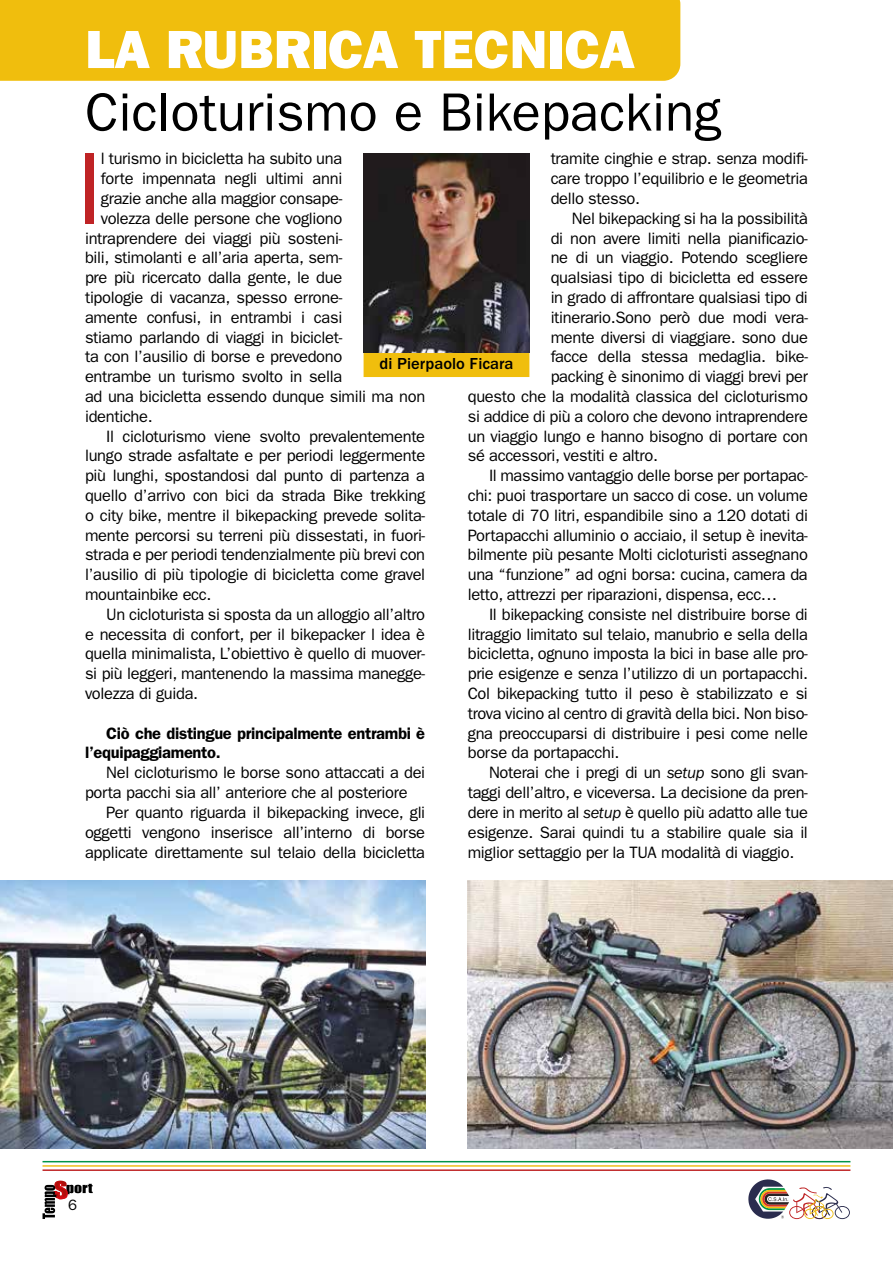
<style>
.page{position:relative;width:893px;height:1263px;background:#fff}
.page>*{position:absolute;margin:0;border:0;box-sizing:border-box;transform-origin:0 0}
.t1{font:103.05px "ITC Franklin Gothic Std";color:#bf2325}
.t2{font:54px "ITC Franklin Gothic Std";color:#000}
.t3{font:54px "ITC Franklin Gothic Std Hvy";color:#fff}
.t4{font:16.5px/19.8px "ITC Franklin Gothic Std";letter-spacing:-.02em;color:#000;text-align:justify}
.t5{font:600 16.5px/19.8px "ITC Franklin Gothic Std";letter-spacing:-.02em;color:#000}
.t6{font:500 16.5px "ITC Franklin Gothic Std";color:#000}
.t7{font:15px "ITC Franklin Gothic Std";color:#000}
.s1{font-style:italic}
</style>
<div class="page">
<svg style="left:43px;top:1181px;width:50px;height:38px"></svg>
<svg style="left:748px;top:1179px;width:102px;height:40px"></svg>
<hr style="left:43px;top:1161px;width:807px;height:1px;background:#009546">
<hr style="left:43px;top:1165px;width:807px;height:2px;background:#eebe1b">
<hr style="left:43px;top:1169px;width:807px;height:2px;background:#bf2325">
<img style="left:364px;top:153px;width:165px;height:200px">
<div style="left:364px;top:353px;width:165px;height:24px;background:#f0be0d"></div>
<div style="left:0;top:0;width:680px;height:81px;background:#f0be0d"></div>
<img style="left:468px;top:880px;width:425px;height:268px">
<img style="left:0;top:880px;width:425px;height:268px">
<h2 class="t3" style="left:85px;top:18px;width:551px">LA RUBRICA TECNICA</h2>
<h2 class="t2" style="left:85px;top:81px;width:638px">Cicloturismo e Bikepacking</h2>
<p class="t4" style="left:551px;top:149px;width:259px">tramite cinghie e strap. senza modifi&shy;care troppo l’equilibrio e le geometria dello stesso.</p>
<p class="t4" style="left:572px;top:208px;width:237px">Nel bikepacking si ha la possibilità</p>
<p class="t4" style="left:551px;top:228px;width:259px">di non avere limiti nella pianificazio-</p>
<p class="t4" style="left:551px;top:248px;width:259px">ne di un viaggio. Potendo scegliere</p>
<p class="t4" style="left:551px;top:268px;width:259px">qualsiasi tipo di bicicletta ed essere</p>
<p class="t4" style="left:551px;top:288px;width:259px">in grado di affrontare qualsiasi tipo di</p>
<p class="t4" style="left:551px;top:307px;width:259px">itinerario.Sono però due modi vera-</p>
<p class="t4" style="left:551px;top:327px;width:259px">mente diversi di viaggiare. sono due</p>
<p class="t4" style="left:551px;top:347px;width:259px">facce della stessa medaglia. bike-</p>
<p class="t4" style="left:551px;top:367px;width:259px">packing è sinonimo di viaggi brevi per</p>
<p class="t4" style="left:468px;top:387px;width:342px">questo che la modalità classica del cicloturismo</p>
<p class="t4" style="left:468px;top:406px;width:342px">si addice di più a coloro che devono intraprendere</p>
<p class="t4" style="left:468px;top:426px;width:342px">un viaggio lungo e hanno bisogno di portare con</p>
<p class="t4" style="left:468px;top:446px;width:192px">sé accessori, vestiti e altro.</p>
<p class="t4" style="left:489px;top:466px;width:320px">Il massimo vantaggio delle borse per portapac-</p>
<p class="t4" style="left:468px;top:486px;width:342px">chi: puoi trasportare un sacco di cose. un volume</p>
<p class="t4" style="left:468px;top:505px;width:342px">totale di 70 litri, espandibile sino a 120 dotati di</p>
<p class="t4" style="left:468px;top:525px;width:342px">Portapacchi alluminio o acciaio, il setup è inevita-</p>
<p class="t4" style="left:468px;top:545px;width:342px">bilmente più pesante Molti cicloturisti assegnano</p>
<p class="t4" style="left:468px;top:565px;width:342px">una “funzione” ad ogni borsa: cucina, camera da</p>
<p class="t4" style="left:468px;top:585px;width:311px">letto, attrezzi per riparazioni, dispensa, ecc…</p>
<p class="t4" style="left:489px;top:604px;width:320px">Il bikepacking consiste nel distribuire borse di</p>
<p class="t4" style="left:468px;top:624px;width:342px">litraggio limitato sul telaio, manubrio e sella della</p>
<p class="t4" style="left:468px;top:644px;width:342px">bicicletta, ognuno imposta la bici in base alle pro-</p>
<p class="t4" style="left:468px;top:664px;width:342px">prie esigenze e senza l’utilizzo di un portapacchi.</p>
<p class="t4" style="left:468px;top:684px;width:342px">Col bikepacking tutto il peso è stabilizzato e si</p>
<p class="t4" style="left:468px;top:703px;width:342px">trova vicino al centro di gravità della bici. Non biso-</p>
<p class="t4" style="left:468px;top:723px;width:342px">gna preoccuparsi di distribuire i pesi come nelle</p>
<p class="t4" style="left:468px;top:743px;width:153px">borse da portapacchi.</p>
<p class="t4" style="left:489px;top:763px;width:320px">Noterai che i pregi di un <span class="s1">setup</span> sono gli svan-</p>
<p class="t4" style="left:468px;top:783px;width:342px">taggi dell’altro, e viceversa. La decisione da pren-</p>
<p class="t4" style="left:468px;top:802px;width:342px">dere in merito al <span class="s1">setup</span> è quello più adatto alle tue</p>
<p class="t4" style="left:468px;top:822px;width:342px">esigenze. Sarai quindi tu a stabilire quale sia il</p>
<p class="t4" style="left:468px;top:842px;width:328px">miglior settaggio per la TUA modalità di viaggio.</p>
<h1 class="t1" style="left:76px;top:130px;width:28px">I</h1>
<p class="t4" style="left:101px;top:149px;width:243px">l turismo in bicicletta ha subito una</p>
<p class="t4" style="left:101px;top:169px;width:243px">forte impennata negli ultimi anni</p>
<p class="t4" style="left:101px;top:189px;width:243px">grazie anche alla maggior consape-</p>
<p class="t4" style="left:101px;top:208px;width:243px">volezza delle persone che vogliono</p>
<p class="t4" style="left:85px;top:228px;width:259px">intraprendere dei viaggi più sosteni-</p>
<p class="t4" style="left:85px;top:248px;width:259px">bili, stimolanti e all’aria aperta, sem-</p>
<p class="t4" style="left:85px;top:268px;width:259px">pre più ricercato dalla gente, le due</p>
<p class="t4" style="left:85px;top:288px;width:259px">tipologie di vacanza, spesso errone-</p>
<p class="t4" style="left:85px;top:307px;width:259px">amente confusi, in entrambi i casi</p>
<p class="t4" style="left:85px;top:327px;width:259px">stiamo parlando di viaggi in biciclet-</p>
<p class="t4" style="left:85px;top:347px;width:259px">ta con l’ausilio di borse e prevedono</p>
<p class="t4" style="left:85px;top:367px;width:259px">entrambe un turismo svolto in sella</p>
<p class="t4" style="left:85px;top:387px;width:342px">ad una bicicletta essendo dunque simili ma non</p>
<p class="t4" style="left:85px;top:406px;width:69px">identiche.</p>
<p class="t4" style="left:106px;top:426px;width:320px">Il cicloturismo viene svolto prevalentemente</p>
<p class="t4" style="left:85px;top:446px;width:342px">lungo strade asfaltate e per periodi leggermente</p>
<p class="t4" style="left:85px;top:466px;width:342px">più lunghi, spostandosi dal punto di partenza a</p>
<p class="t4" style="left:85px;top:486px;width:342px">quello d’arrivo con bici da strada Bike trekking</p>
<p class="t4" style="left:85px;top:505px;width:342px">o city bike, mentre il bikepacking prevede solita-</p>
<p class="t4" style="left:85px;top:525px;width:342px">mente percorsi su terreni più dissestati, in fuori-</p>
<p class="t4" style="left:85px;top:545px;width:342px">strada e per periodi tendenzialmente più brevi con</p>
<p class="t4" style="left:85px;top:565px;width:342px">l’ausilio di più tipologie di bicicletta come gravel</p>
<p class="t4" style="left:85px;top:585px;width:128px">mountainbike ecc.</p>
<p class="t4" style="left:106px;top:604px;width:320px">Un cicloturista si sposta da un alloggio all’altro</p>
<p class="t4" style="left:85px;top:624px;width:342px">e necessita di confort, per il bikepacker l idea è</p>
<p class="t4" style="left:85px;top:644px;width:342px">quella minimalista, L’obiettivo è quello di muover-</p>
<p class="t4" style="left:85px;top:664px;width:342px">si più leggeri, mantenendo la massima manegge-</p>
<p class="t4" style="left:85px;top:684px;width:115px">volezza di guida.</p>
<p class="t5" style="left:85px;top:723px;width:342px;text-indent:21px">Ciò che distingue principalmente entrambi è l’equipaggiamento.</p>
<p class="t4" style="left:85px;top:763px;width:342px;text-indent:21px">Nel cicloturismo le borse sono attaccati a dei porta pacchi sia all’ anteriore che al posteriore</p>
<p class="t4" style="left:85px;top:802px;width:342px;text-indent:21px">Per quanto riguarda il bikepacking invece, gli oggetti vengono inserisce all’interno di borse applicate direttamente sul telaio della bicicletta</p>
<p class="t6" style="left:380px;top:354px;width:135px">di Pierpaolo Ficara</p>
<p class="t7" style="left:68px;top:1196px;width:10px">6</p>
</div>
